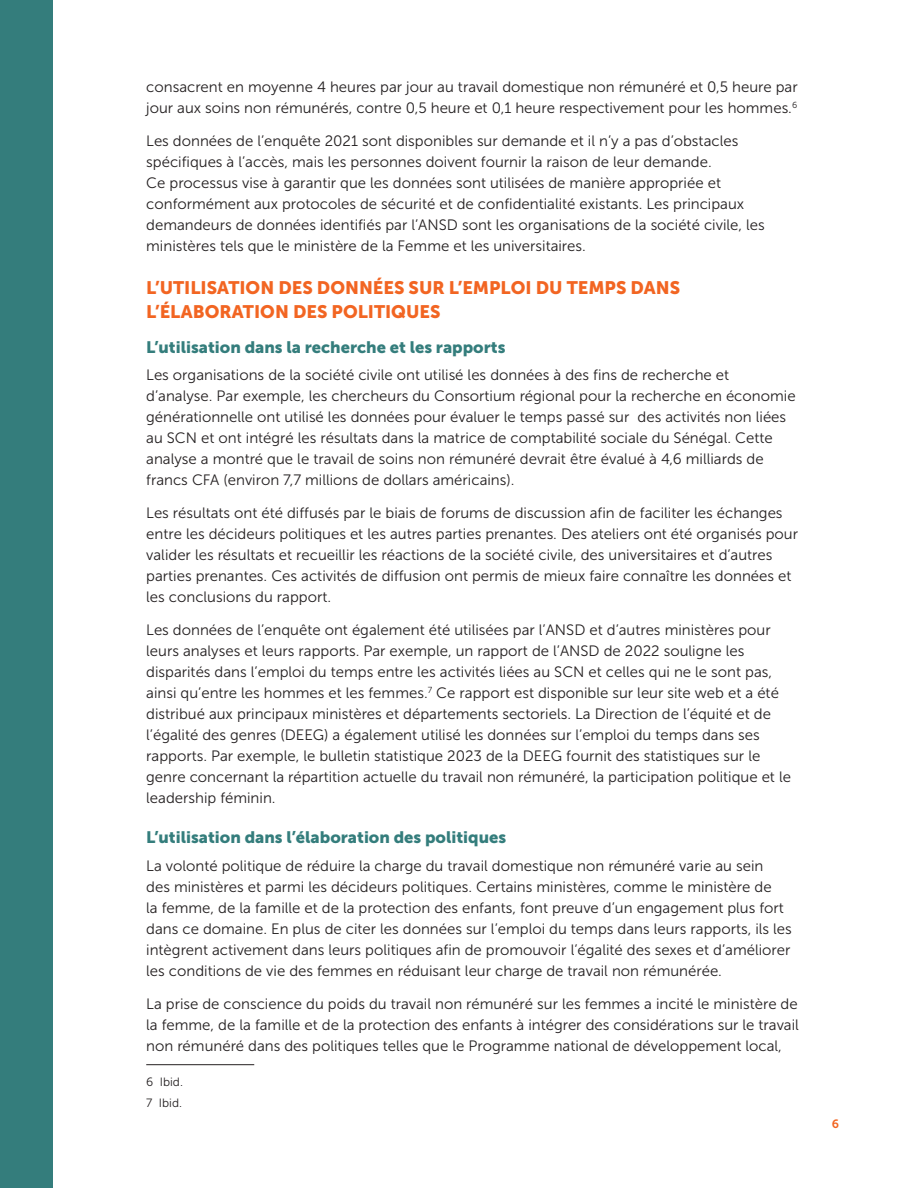
<style>
.page{position:relative;width:918px;height:1188px;background:#fff}
.page>*{position:absolute;margin:0;border:0;box-sizing:border-box;transform-origin:0 0}
.t1{font:18px/24px "Museo Sans 900";color:#f26522}
.t2{font:16.5px "Museo Sans 900";color:#347d7c}
.t3{font:15px/21px "Museo Sans 300";color:#231f20}
.t4{font:12px/21.1px "Museo Sans 300";color:#231f20}
.t5{font:12px "Museo Sans 700";color:#f26522}
</style>
<div class="page">
<hr style="left:146px;top:1064px;width:108px;height:1px;background:#231f20">
<div style="left:0;top:0;width:52px;height:1188px;background:#347d7c"></div>
<p class="t3" style="left:146px;top:77px;width:653px">consacrent en moyenne 4 heures par jour au travail domestique non rémunéré et 0,5 heure par jour aux soins non rémunérés, contre 0,5 heure et 0,1 heure respectivement pour les hommes.<sup>6</sup></p>
<p class="t3" style="left:146px;top:131px;width:620px">Les données de l’enquête 2021 sont disponibles sur demande et il n’y a pas d’obstacles spécifiques à l’accès, mais les personnes doivent fournir la raison de leur demande.<br>Ce processus vise à garantir que les données sont utilisées de manière appropriée et conformément aux protocoles de sécurité et de confidentialité existants. Les principaux demandeurs de données identifiés par l’ANSD sont les organisations de la société civile, les ministères tels que le ministère de la Femme et les universitaires.</p>
<p class="t1" style="left:146px;top:276px;width:535px">L’UTILISATION DES DONNÉES SUR L’EMPLOI DU TEMPS DANS<br>L’ÉLABORATION DES POLITIQUES</p>
<p class="t2" style="left:146px;top:337px;width:361px">L’utilisation dans la recherche et les rapports</p>
<p class="t3" style="left:146px;top:365px;width:651px">Les organisations de la société civile ont utilisé les données à des fins de recherche et d’analyse. Par exemple, les chercheurs du Consortium régional pour la recherche en économie générationnelle ont utilisé les données pour évaluer le temps passé sur des activités non liées au SCN et ont intégré les résultats dans la matrice de comptabilité sociale du Sénégal. Cette analyse a montré que le travail de soins non rémunéré devrait être évalué à 4,6 milliards de francs CFA (environ 7,7 millions de dollars américains).</p>
<p class="t3" style="left:146px;top:503px;width:653px">Les résultats ont été diffusés par le biais de forums de discussion afin de faciliter les échanges entre les décideurs politiques et les autres parties prenantes. Des ateliers ont été organisés pour valider les résultats et recueillir les réactions de la société civile, des universitaires et d’autres parties prenantes. Ces activités de diffusion ont permis de mieux faire connaître les données et les conclusions du rapport.</p>
<p class="t3" style="left:146px;top:620px;width:646px">Les données de l’enquête ont également été utilisées par l’ANSD et d’autres ministères pour leurs analyses et leurs rapports. Par exemple, un rapport de l’ANSD de 2022 souligne les disparités dans l’emploi du temps entre les activités liées au SCN et celles qui ne le sont pas, ainsi qu’entre les hommes et les femmes.<sup>7</sup> Ce rapport est disponible sur leur site web et a été distribué aux principaux ministères et départements sectoriels. La Direction de l’équité et de l’égalité des genres (DEEG) a également utilisé les données sur l’emploi du temps dans ses rapports. Par exemple, le bulletin statistique 2023 de la DEEG fournit des statistiques sur le genre concernant la répartition actuelle du travail non rémunéré, la participation politique et le leadership féminin.</p>
<p class="t2" style="left:146px;top:828px;width:361px">L’utilisation dans l’élaboration des politiques</p>
<p class="t3" style="left:146px;top:855px;width:647px">La volonté politique de réduire la charge du travail domestique non rémunéré varie au sein<br>des ministères et parmi les décideurs politiques. Certains ministères, comme le ministère de<br>la femme, de la famille et de la protection des enfants, font preuve d’un engagement plus fort dans ce domaine. En plus de citer les données sur l’emploi du temps dans leurs rapports, ils les intègrent activement dans leurs politiques afin de promouvoir l’égalité des sexes et d’améliorer les conditions de vie des femmes en réduisant leur charge de travail non rémunérée.</p>
<p class="t3" style="left:146px;top:993px;width:654px;text-align:justify">La prise de conscience du poids du travail non rémunéré sur les femmes a incité le ministère de la femme, de la famille et de la protection des enfants à intégrer des considérations sur le travail non rémunéré dans des politiques telles que le Programme national de développement local,</p>
<p class="t4" style="left:146px;top:1071px;width:38px">6 Ibid.<br>7 Ibid.</p>
<p class="t5" style="left:832px;top:1117px;width:9px">6</p>
</div>
